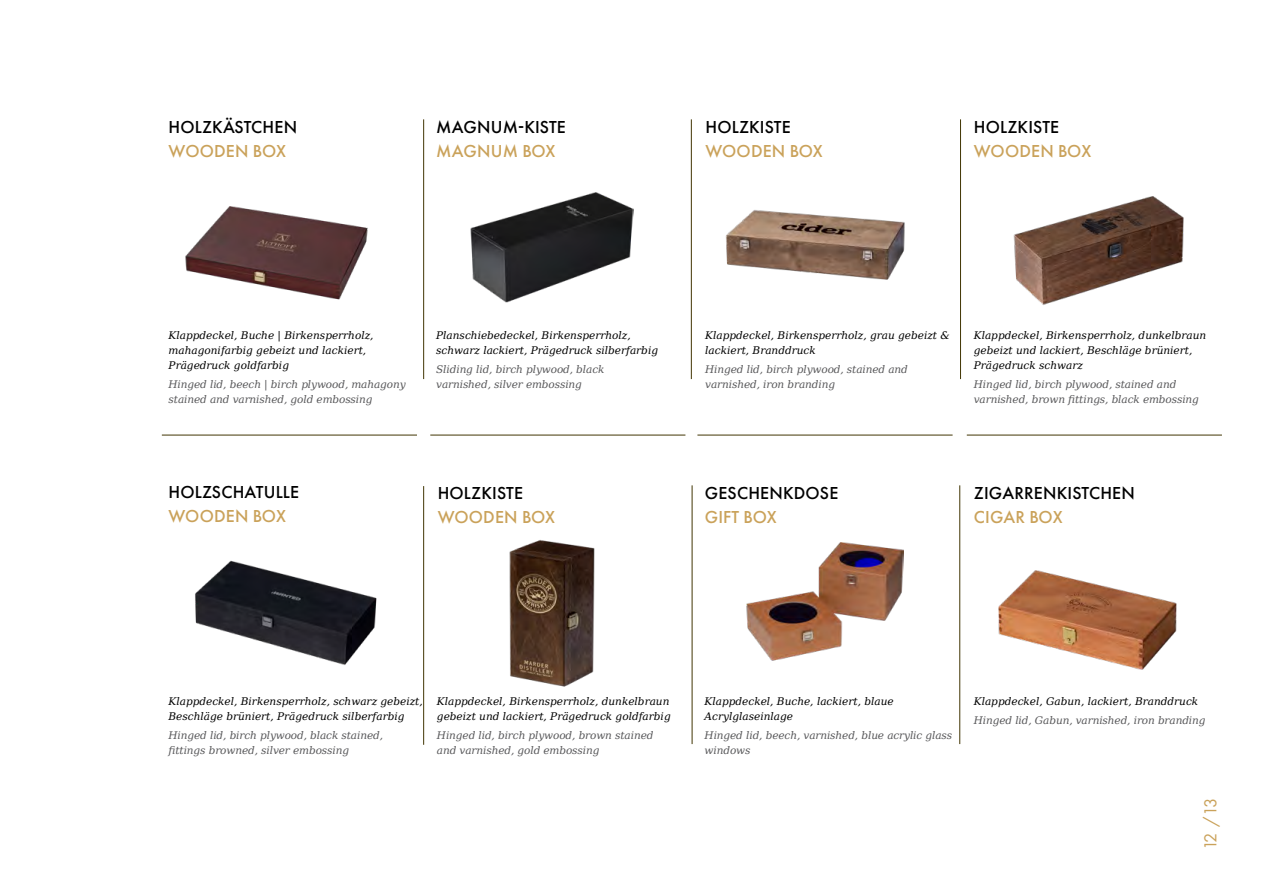
<style>
.page{position:relative;width:1263px;height:893px;background:#fff}
.page>*{position:absolute;margin:0;border:0;box-sizing:border-box;transform-origin:0 0}
.t1{font:500 18px "Futura PT";letter-spacing:.01em;color:#000}
.t2{font:500 18px "Futura PT";letter-spacing:.01em;color:#caa25a}
.t3{font:18px "Futura PT";color:#caa25a}
.t4{font:italic 10.5px/15px "DejaVu Serif";color:#000}
.t5{font:italic 10.5px/15px "DejaVu Serif";letter-spacing:-.01em;color:#58585a}
</style>
<div class="page">
<img style="left:185px;top:206px;width:183px;height:94px">
<img style="left:195px;top:560px;width:182px;height:105px">
<img style="left:509px;top:540px;width:86px;height:147px">
<img style="left:746px;top:543px;width:157px;height:118px">
<hr style="left:423px;top:119px;width:1px;height:260px;background:#423604">
<hr style="left:691px;top:119px;width:1px;height:260px;background:#423604">
<hr style="left:960px;top:119px;width:1px;height:260px;background:#423604">
<hr style="left:423px;top:486px;width:1px;height:259px;background:#423604">
<hr style="left:692px;top:485px;width:1px;height:259px;background:#423604">
<hr style="left:162px;top:435px;width:255px;height:1px;background:#423604">
<hr style="left:430px;top:435px;width:255px;height:1px;background:#423604">
<hr style="left:697px;top:435px;width:255px;height:1px;background:#423604">
<hr style="left:967px;top:435px;width:255px;height:1px;background:#423604">
<img style="left:470px;top:193px;width:164px;height:110px">
<img style="left:725px;top:210px;width:180px;height:70px">
<img style="left:1013px;top:196px;width:171px;height:109px">
<hr style="left:959px;top:485px;width:1px;height:259px;background:#423604">
<img style="left:998px;top:571px;width:179px;height:99px">
<h1 class="t1" style="left:169px;top:116px;width:130px">HOLZKÄSTCHEN</h1>
<h1 class="t2" style="left:169px;top:140px;width:119px">WOODEN BOX</h1>
<h1 class="t1" style="left:436px;top:116px;width:131px">MAGNUM-KISTE</h1>
<h1 class="t2" style="left:436px;top:140px;width:121px">MAGNUM BOX</h1>
<h1 class="t1" style="left:705px;top:116px;width:87px">HOLZKISTE</h1>
<h1 class="t2" style="left:705px;top:140px;width:119px">WOODEN BOX</h1>
<h1 class="t1" style="left:974px;top:116px;width:87px">HOLZKISTE</h1>
<h1 class="t2" style="left:974px;top:140px;width:119px">WOODEN BOX</h1>
<p class="t4" style="left:169px;top:328px;width:207px">Klappdeckel, Buche | Birkensperrholz, mahagonifarbig gebeizt und lackiert,<br>Prägedruck goldfarbig</p>
<p class="t5" style="left:169px;top:377px;width:239px">Hinged lid, beech | birch plywood, mahagony stained and varnished, gold embossing</p>
<p class="t4" style="left:436px;top:328px;width:223px">Planschiebedeckel, Birkensperrholz, schwarz lackiert, Prägedruck silberfarbig</p>
<p class="t5" style="left:436px;top:362px;width:170px">Sliding lid, birch plywood, black varnished, silver embossing</p>
<h1 class="t1" style="left:169px;top:481px;width:132px">HOLZSCHATULLE</h1>
<h1 class="t2" style="left:169px;top:505px;width:119px">WOODEN BOX</h1>
<h1 class="t1" style="left:438px;top:482px;width:87px">HOLZKISTE</h1>
<h1 class="t2" style="left:438px;top:506px;width:119px">WOODEN BOX</h1>
<p class="t4" style="left:705px;top:328px;width:246px">Klappdeckel, Birkensperrholz, grau gebeizt &amp; lackiert, Branddruck</p>
<p class="t5" style="left:705px;top:362px;width:204px">Hinged lid, birch plywood, stained and varnished, iron branding</p>
<p class="t4" style="left:974px;top:328px;width:234px">Klappdeckel, Birkensperrholz, dunkelbraun gebeizt und lackiert, Beschläge brüniert,<br>Prägedruck schwarz</p>
<p class="t5" style="left:974px;top:377px;width:227px">Hinged lid, birch plywood, stained and varnished, brown fittings, black embossing</p>
<h1 class="t1" style="left:705px;top:482px;width:135px">GESCHENKDOSE</h1>
<h1 class="t2" style="left:705px;top:506px;width:73px">GIFT BOX</h1>
<h1 class="t1" style="left:974px;top:482px;width:162px">ZIGARRENKISTCHEN</h1>
<h1 class="t2" style="left:974px;top:506px;width:90px">CIGAR BOX</h1>
<p class="t4" style="left:169px;top:693px;width:256px">Klappdeckel, Birkensperrholz, schwarz gebeizt,<br>Beschläge brüniert, Prägedruck silberfarbig</p>
<p class="t5" style="left:169px;top:728px;width:216px">Hinged lid, birch plywood, black stained, fittings browned, silver embossing</p>
<p class="t4" style="left:437px;top:693px;width:235px">Klappdeckel, Birkensperrholz, dunkelbraun gebeizt und lackiert, Prägedruck goldfarbig</p>
<p class="t5" style="left:437px;top:728px;width:218px">Hinged lid, birch plywood, brown stained and varnished, gold embossing</p>
<p class="t4" style="left:705px;top:693px;width:191px">Klappdeckel, Buche, lackiert, blaue<br>Acrylglaseinlage</p>
<p class="t5" style="left:705px;top:728px;width:249px">Hinged lid, beech, varnished, blue acrylic glass windows</p>
<p class="t4" style="left:974px;top:693px;width:226px">Klappdeckel, Gabun, lackiert, Branddruck</p>
<p class="t5" style="left:974px;top:713px;width:233px">Hinged lid, Gabun, varnished, iron branding</p>
<h1 class="t3" style="left:1200px;top:850px;width:54px;rotate:-90deg">12 /13</h1>
</div>
